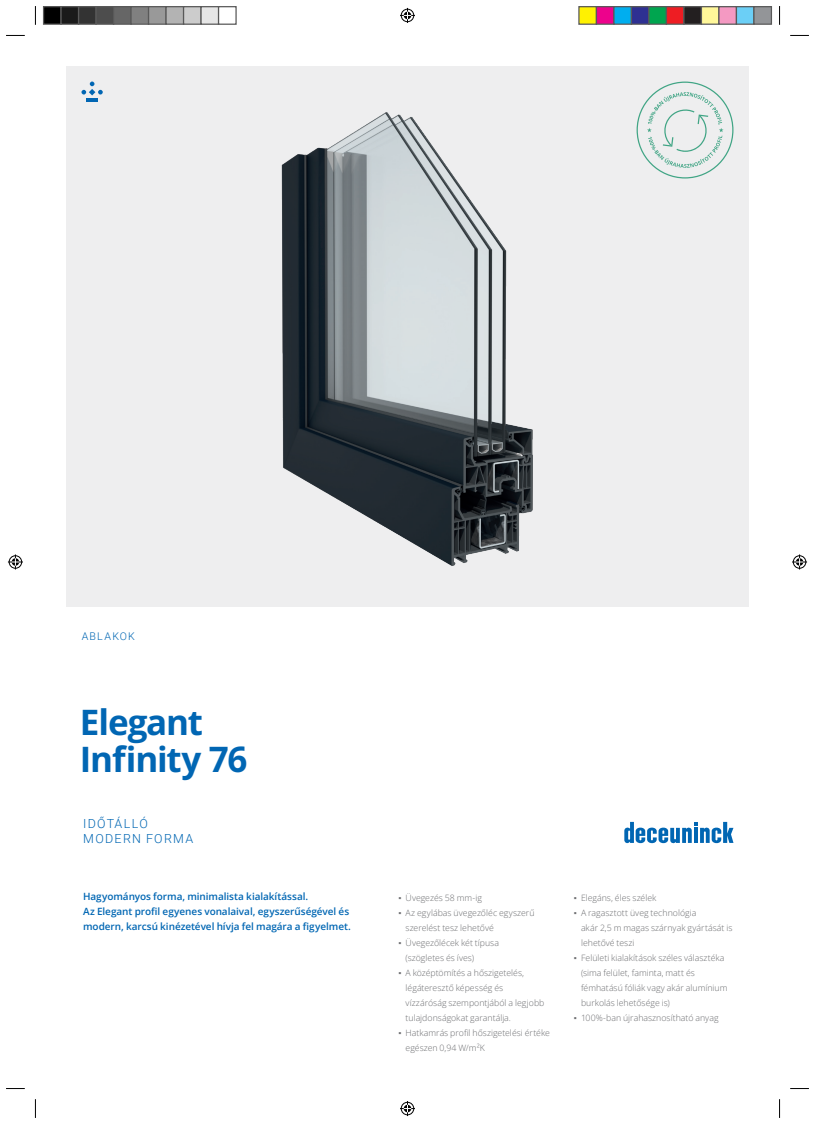
<style>
.page{position:relative;width:815px;height:1124px;background:#fff}
.page>*{position:absolute;margin:0;border:0;box-sizing:border-box;transform-origin:0 0}
.t1{font:700 35px/37.5px "Open Sans";letter-spacing:-.035em;color:#0166b3}
.t2{font:300 12.5px/15px "Roboto";letter-spacing:.1em;color:#0166b3}
.t3{font:300 10.62px "Roboto";letter-spacing:.115em;color:#0166b3}
.t4{font:600 10px/15px "Open Sans";letter-spacing:-.005em;color:#0166b3}
.t5{font:300 8.75px/15px "Open Sans";color:#6c6d70}
.s1{font-family:"Arial";font-weight:400}
</style>
<div class="page">
<div style="left:66px;top:66px;width:682px;height:541px;background:#eeeeef"></div>
<svg style="left:81px;top:81px;width:22px;height:21px"></svg>
<svg style="left:624px;top:821px;width:109px;height:23px"></svg>
<svg style="left:637px;top:81px;width:96px;height:97px"></svg>
<img style="left:281px;top:112px;width:252px;height:454px">
<svg style="left:6px;top:35px;width:19px;height:1px"></svg>
<svg style="left:790px;top:35px;width:19px;height:1px"></svg>
<svg style="left:6px;top:1088px;width:19px;height:1px"></svg>
<svg style="left:790px;top:1088px;width:19px;height:1px"></svg>
<svg style="left:35px;top:6px;width:1px;height:19px"></svg>
<svg style="left:35px;top:1099px;width:1px;height:18px"></svg>
<svg style="left:779px;top:6px;width:1px;height:19px"></svg>
<svg style="left:779px;top:1099px;width:1px;height:18px"></svg>
<svg style="left:400px;top:8px;width:15px;height:15px"></svg>
<svg style="left:400px;top:1101px;width:15px;height:14px"></svg>
<svg style="left:8px;top:554px;width:15px;height:15px"></svg>
<svg style="left:792px;top:554px;width:15px;height:15px"></svg>
<div style="left:44px;top:7px;width:17px;height:17px;background:#000"></div>
<div style="left:43px;top:6px;width:19px;height:19px;border:1px solid #595959"></div>
<div style="left:61px;top:7px;width:18px;height:17px;background:#1a1a1a"></div>
<div style="left:60px;top:6px;width:19px;height:19px;border:1px solid #595959"></div>
<div style="left:79px;top:7px;width:17px;height:17px;background:#333"></div>
<div style="left:78px;top:6px;width:19px;height:19px;border:1px solid #595959"></div>
<div style="left:96px;top:7px;width:18px;height:17px;background:#4d4d4d"></div>
<div style="left:95px;top:6px;width:19px;height:19px;border:1px solid #595959"></div>
<div style="left:114px;top:7px;width:17px;height:17px;background:#666"></div>
<div style="left:113px;top:6px;width:19px;height:19px;border:1px solid #595959"></div>
<div style="left:131px;top:7px;width:18px;height:17px;background:#808080"></div>
<div style="left:130px;top:6px;width:19px;height:19px;border:1px solid #595959"></div>
<div style="left:149px;top:7px;width:17px;height:17px;background:#999"></div>
<div style="left:148px;top:6px;width:19px;height:19px;border:1px solid #595959"></div>
<div style="left:166px;top:7px;width:18px;height:17px;background:#b3b3b3"></div>
<div style="left:165px;top:6px;width:19px;height:19px;border:1px solid #595959"></div>
<div style="left:184px;top:7px;width:17px;height:17px;background:#ccc"></div>
<div style="left:183px;top:6px;width:19px;height:19px;border:1px solid #595959"></div>
<div style="left:201px;top:7px;width:18px;height:17px;background:#e6e6e6"></div>
<div style="left:200px;top:6px;width:19px;height:19px;border:1px solid #595959"></div>
<div style="left:218px;top:6px;width:19px;height:19px;border:1px solid #595959"></div>
<div style="left:579px;top:7px;width:17px;height:17px;background:#fff101"></div>
<div style="left:578px;top:6px;width:19px;height:19px;border:1px solid #595959"></div>
<div style="left:596px;top:7px;width:18px;height:17px;background:#ed028c"></div>
<div style="left:596px;top:6px;width:19px;height:19px;border:1px solid #595959"></div>
<div style="left:614px;top:7px;width:17px;height:17px;background:#00aeef"></div>
<div style="left:613px;top:6px;width:19px;height:19px;border:1px solid #595959"></div>
<div style="left:631px;top:7px;width:18px;height:17px;background:#2e3092"></div>
<div style="left:631px;top:6px;width:19px;height:19px;border:1px solid #595959"></div>
<div style="left:649px;top:7px;width:17px;height:17px;background:#00a54f"></div>
<div style="left:648px;top:6px;width:19px;height:19px;border:1px solid #595959"></div>
<div style="left:666px;top:7px;width:18px;height:17px;background:#ee1d23"></div>
<div style="left:666px;top:6px;width:19px;height:19px;border:1px solid #595959"></div>
<div style="left:684px;top:7px;width:17px;height:17px;background:#231f20"></div>
<div style="left:683px;top:6px;width:19px;height:19px;border:1px solid #595959"></div>
<div style="left:701px;top:7px;width:18px;height:17px;background:#fff79a"></div>
<div style="left:701px;top:6px;width:19px;height:19px;border:1px solid #595959"></div>
<div style="left:719px;top:7px;width:17px;height:17px;background:#f499c2"></div>
<div style="left:718px;top:6px;width:19px;height:19px;border:1px solid #595959"></div>
<div style="left:736px;top:7px;width:18px;height:17px;background:#6bcff6"></div>
<div style="left:736px;top:6px;width:19px;height:19px;border:1px solid #595959"></div>
<div style="left:754px;top:7px;width:17px;height:17px;background:#939598"></div>
<div style="left:753px;top:6px;width:19px;height:19px;border:1px solid #595959"></div>
<p class="t3" style="left:82px;top:628px;width:55px">ABLAKOK</p>
<h1 class="t1" style="left:80px;top:702px;width:169px">Elegant<br>Infinity 76</h1>
<h2 class="t2" style="left:83px;top:815px;width:111px">IDŐTÁLLÓ<br>MODERN FORMA</h2>
<p class="t4" style="left:83px;top:888px;width:269px">Hagyományos forma, minimalista kialakítással.<br>Az Elegant profil egyenes vonalaival, egyszerűségével és modern, karcsú kinézetével hívja fel magára a figyelmet.</p>
<p class="t5" style="left:398px;top:889px;width:85px"><span class="s1">▪</span> Üvegezés 58 mm-ig</p>
<p class="t5" style="left:406px;top:904px;width:131px;text-indent:-7px"><span class="s1">▪</span> Az egylábas üvegezőléc egyszerű szerelést tesz lehetővé</p>
<p class="t5" style="left:406px;top:934px;width:95px;text-indent:-7px"><span class="s1">▪</span> Üvegezőlécek két típusa (szögletes és íves)</p>
<p class="t5" style="left:406px;top:964px;width:140px;text-indent:-7px"><span class="s1">▪</span> A középtömítés a hőszigetelés, légáteresztő képesség és vízzáróság szempontjából a legjobb tulajdonságokat garantálja.</p>
<p class="t5" style="left:406px;top:1024px;width:146px;text-indent:-7px"><span class="s1">▪</span> Hatkamrás profil hőszigetelési értéke egészen 0,94 W/m²K</p>
<p class="t5" style="left:574px;top:889px;width:84px"><span class="s1">▪</span> Elegáns, éles szélek</p>
<p class="t5" style="left:581px;top:904px;width:153px;text-indent:-7px"><span class="s1">▪</span> A ragasztott üveg technológia<br>akár 2,5 m magas szárnyak gyártását is lehetővé teszi</p>
<p class="t5" style="left:581px;top:949px;width:148px;text-indent:-7px"><span class="s1">▪</span> Felületi kialakítások széles választéka (sima felület, faminta, matt és fémhatású fóliák vagy akár alumínium burkolás lehetősége is)</p>
<p class="t5" style="left:574px;top:1009px;width:146px"><span class="s1">▪</span> 100%-ban újrahasznosítható anyag</p>
</div>
